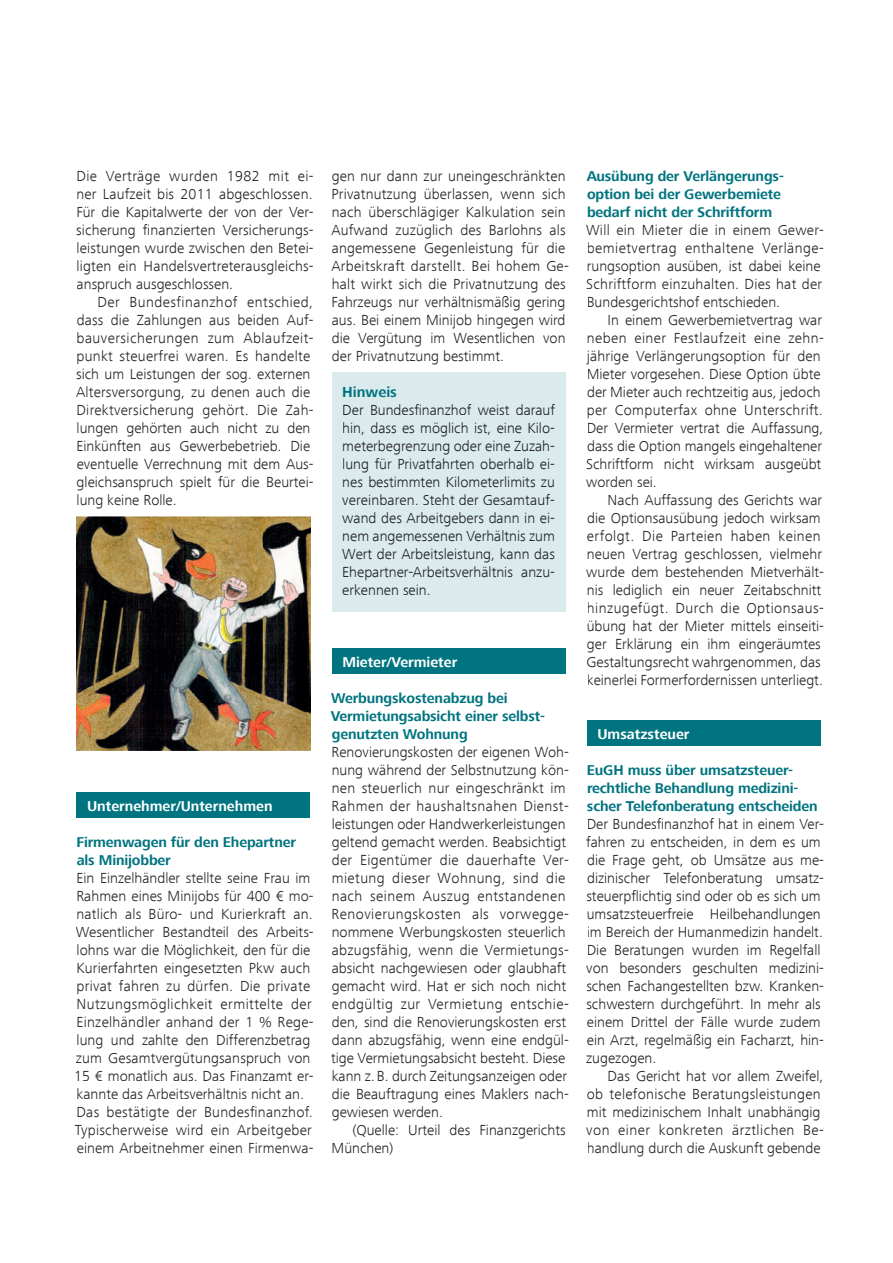
<style>
.page{position:relative;width:893px;height:1263px;background:#fff}
.page>*{position:absolute;margin:0;border:0;box-sizing:border-box;transform-origin:0 0}
.t1{font:300 15px/18px "Frutiger Next Com";color:#231f20}
.t2{font:300 15px/18px "Frutiger Next Com";color:#1a1c1f;text-align:justify}
.t3{font:300 15px/18px "Frutiger Next Com";letter-spacing:.02em;color:#231f20}
.t4{font:700 15px "Frutiger Next Com";color:#007480}
.t5{font:700 14.7px/18px "Frutiger Next Com";letter-spacing:-.01em;color:#007480}
.t6{font:700 14.7px "Frutiger Next Com";color:#fff}
</style>
<div class="page">
<div style="left:77px;top:793px;width:233px;height:25px;background:#007480"></div>
<div style="left:332px;top:649px;width:234px;height:25px;background:#007480"></div>
<div style="left:332px;top:373px;width:234px;height:239px;background:#dbeaed"></div>
<div style="left:587px;top:721px;width:234px;height:25px;background:#007480"></div>
<img style="left:77px;top:517px;width:233px;height:233px">
<p class="t1" style="left:76px;top:167px;width:239px;text-align:justify">Die Verträge wurden 1982 mit ei&shy;ner Laufzeit bis 2011 abgeschlossen.<br>Für die Kapitalwerte der von der Ver&shy;sicherung finanzierten Versicherungs&shy;leistungen wurde zwischen den Betei&shy;ligten ein Handelsvertreterausgleichs&shy;anspruch ausgeschlossen.</p>
<p class="t1" style="left:76px;top:293px;width:239px;text-indent:21px">Der Bundesfinanzhof entschied, dass die Zahlungen aus beiden Auf&shy;bauversicherungen zum Ablaufzeit&shy;punkt steuerfrei waren. Es handelte sich um Leistungen der sog. externen Altersversorgung, zu denen auch die Direktversicherung gehört. Die Zah&shy;lungen gehörten auch nicht zu den Einkünften aus Gewerbebetrieb. Die eventuelle Verrechnung mit dem Aus&shy;gleichsanspruch spielt für die Beurtei&shy;lung keine Rolle.</p>
<p class="t1" style="left:331px;top:167px;width:239px">gen nur dann zur uneingeschränkten Privatnutzung überlassen, wenn sich nach überschlägiger Kalkulation sein Aufwand zuzüglich des Barlohns als angemessene Gegenleistung für die Arbeitskraft darstellt. Bei hohem Ge&shy;halt wirkt sich die Privatnutzung des Fahrzeugs nur verhältnismäßig gering aus. Bei einem Minijob hingegen wird die Vergütung im Wesentlichen von der Privatnutzung bestimmt.</p>
<p class="t4" style="left:342px;top:383px;width:56px">Hinweis</p>
<p class="t2" style="left:342px;top:401px;width:214px">Der Bundesfinanzhof weist darauf hin, dass es möglich ist, eine Kilo&shy;meterbegrenzung oder eine Zuzah&shy;lung für Privatfahrten oberhalb ei&shy;nes bestimmten Kilometerlimits zu vereinbaren. Steht der Gesamtauf&shy;wand des Arbeitgebers dann in ei&shy;nem angemessenen Verhältnis zum Wert der Arbeitsleistung, kann das Ehepartner-Arbeitsverhältnis anzu&shy;erkennen sein.</p>
<p class="t6" style="left:87px;top:797px;width:187px">Unternehmer/Unternehmen</p>
<p class="t5" style="left:77px;top:833px;width:221px">Firmenwagen für den Ehepartner als Minijobber</p>
<p class="t1" style="left:74px;top:869px;width:241px">Ein Einzelhändler stellte seine Frau im Rahmen eines Minijobs für 400 € mo&shy;natlich als Büro- und Kurierkraft an.<br>Wesentlicher Bestandteil des Arbeits&shy;lohns war die Möglichkeit, den für die Kurierfahrten eingesetzten Pkw auch privat fahren zu dürfen. Die private Nutzungsmöglichkeit ermittelte der Einzelhändler anhand der 1 % Rege&shy;lung und zahlte den Differenzbetrag zum Gesamtvergütungsanspruch von 15 € monatlich aus. Das Finanzamt er&shy;kannte das Arbeitsverhältnis nicht an.<br>Das bestätigte der Bundesfinanzhof.<br>Typischerweise wird ein Arbeitgeber einem Arbeitnehmer einen Firmenwa-</p>
<p class="t6" style="left:342px;top:653px;width:116px">Mieter/Vermieter</p>
<p class="t5" style="left:331px;top:689px;width:216px">Werbungskostenabzug bei<br>Vermietungsabsicht einer selbst&shy;genutzten Wohnung</p>
<p class="t1" style="left:331px;top:743px;width:239px">Renovierungskosten der eigenen Woh&shy;nung während der Selbstnutzung kön&shy;nen steuerlich nur eingeschränkt im Rahmen der haushaltsnahen Dienst&shy;leistungen oder Handwerkerleistungen geltend gemacht werden. Beabsichtigt der Eigentümer die dauerhafte Ver&shy;mietung dieser Wohnung, sind die nach seinem Auszug entstandenen Renovierungskosten als vorwegge&shy;nommene Werbungskosten steuerlich abzugsfähig, wenn die Vermietungs&shy;absicht nachgewiesen oder glaubhaft gemacht wird. Hat er sich noch nicht endgültig zur Vermietung entschie&shy;den, sind die Renovierungskosten erst dann abzugsfähig, wenn eine endgül&shy;tige Vermietungsabsicht besteht. Diese kann z. B. durch Zeitungsanzeigen oder die Beauftragung eines Maklers nach&shy;gewiesen werden.</p>
<p class="t1" style="left:332px;top:1121px;width:236px;text-indent:21px">(Quelle: Urteil des Finanzgerichts<br>München)</p>
<p class="t5" style="left:587px;top:167px;width:199px">Ausübung der Verlängerungs&shy;option bei der Gewerbemiete bedarf nicht der Schriftform</p>
<p class="t3" style="left:586px;top:221px;width:239px">Will ein Mieter die in einem Gewer&shy;bemietvertrag enthaltene Verlänge&shy;rungsoption ausüben, ist dabei keine Schriftform einzuhalten. Dies hat der Bundesgerichtshof entschieden.</p>
<p class="t1" style="left:586px;top:311px;width:239px;text-indent:22px">In einem Gewerbemietvertrag war neben einer Festlaufzeit eine zehn&shy;jährige Verlängerungsoption für den Mieter vorgesehen. Diese Option übte der Mieter auch rechtzeitig aus, jedoch per Computerfax ohne Unterschrift.<br>Der Vermieter vertrat die Auffassung, dass die Option mangels eingehaltener Schriftform nicht wirksam ausgeübt worden sei.</p>
<p class="t1" style="left:586px;top:491px;width:239px;text-indent:21px">Nach Auffassung des Gerichts war die Optionsausübung jedoch wirksam erfolgt. Die Parteien haben keinen neuen Vertrag geschlossen, vielmehr wurde dem bestehenden Mietverhält&shy;nis lediglich ein neuer Zeitabschnitt hinzugefügt. Durch die Optionsaus&shy;übung hat der Mieter mittels einseiti&shy;ger Erklärung ein ihm eingeräumtes Gestaltungsrecht wahrgenommen, das keinerlei Formerfordernissen unterliegt.</p>
<p class="t6" style="left:597px;top:725px;width:94px">Umsatzsteuer</p>
<p class="t5" style="left:587px;top:761px;width:232px">EuGH muss über umsatzsteuer&shy;rechtliche Behandlung medizini&shy;scher Telefonberatung entscheiden</p>
<p class="t1" style="left:586px;top:815px;width:239px">Der Bundesfinanzhof hat in einem Ver&shy;fahren zu entscheiden, in dem es um die Frage geht, ob Umsätze aus me&shy;dizinischer Telefonberatung umsatz&shy;steuerpflichtig sind oder ob es sich um umsatzsteuerfreie Heilbehandlungen im Bereich der Humanmedizin handelt.<br>Die Beratungen wurden im Regelfall von besonders geschulten medizini&shy;schen Fachangestellten bzw. Kranken&shy;schwestern durchgeführt. In mehr als einem Drittel der Fälle wurde zudem ein Arzt, regelmäßig ein Facharzt, hin&shy;zugezogen.</p>
<p class="t1" style="left:586px;top:1067px;width:239px;text-indent:21px">Das Gericht hat vor allem Zweifel, ob telefonische Beratungsleistungen mit medizinischem Inhalt unabhängig von einer konkreten ärztlichen Be&shy;handlung durch die Auskunft gebende</p>
</div>
